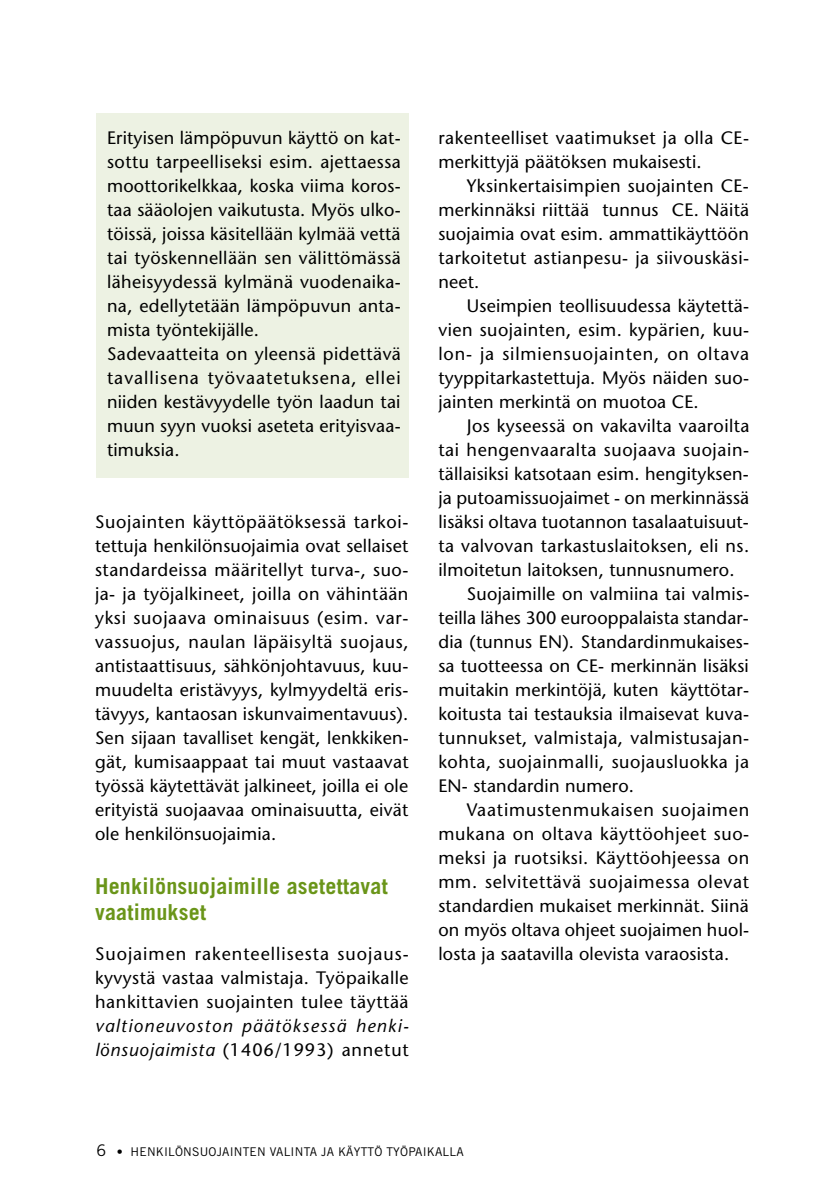
<style>
.page{position:relative;width:840px;height:1191px;background:#fff}
.page>*{position:absolute;margin:0;border:0;box-sizing:border-box;transform-origin:0 0}
.t1{font:700 22px/26px "Trade Gothic";letter-spacing:.01em;color:#6a9519}
.t2{font:18px/24px "Stone Sans";letter-spacing:.015em;color:#000;text-align:justify}
.t3{font:italic 18px/24px "Stone Sans";letter-spacing:.07em;color:#000}
.t4{font:18px "Stone Sans";letter-spacing:.035em;color:#000}
.t5{font:18px "Stone Sans";letter-spacing:.04em;color:#000}
.t6{font:18px "Stone Sans";letter-spacing:.045em;color:#000}
.t7{font:12px "Trade Gothic";letter-spacing:.015em;color:#000}
.s1{font-style:normal}
.s2{font-size:16px}
</style>
<div class="page">
<div style="left:96px;top:113px;width:312px;height:365px;background:#edf2e3"></div>
<p class="t2" style="left:107px;top:126px;width:295px;text-align:left">Erityisen lämpöpuvun käyttö on kat&shy;sottu tarpeelliseksi esim. ajettaessa moottorikelkkaa, koska viima koros&shy;taa sääolojen vaikutusta. Myös ulko&shy;töissä, joissa käsitellään kylmää vettä tai työskennellään sen välittömässä läheisyydessä kylmänä vuodenaika&shy;na, edellytetään lämpöpuvun anta&shy;mista työntekijälle.<br>Sadevaatteita on yleensä pidettävä tavallisena työvaatetuksena, ellei niiden kestävyydelle työn laadun tai muun syyn vuoksi aseteta erityisvaa&shy;timuksia.</p>
<p class="t2" style="left:95px;top:510px;width:315px">Suojainten käyttöpäätöksessä tarkoi&shy;tettuja henkilönsuojaimia ovat sellaiset standardeissa määritellyt turva-, suo&shy;ja- ja työjalkineet, joilla on vähintään yksi suojaava ominaisuus (esim. var&shy;vassuojus, naulan läpäisyltä suojaus, antistaattisuus, sähkönjohtavuus, kuu&shy;muudelta eristävyys, kylmyydeltä eris&shy;tävyys, kantaosan iskunvaimentavuus).<br>Sen sijaan tavalliset kengät, lenkkiken&shy;gät, kumisaappaat tai muut vastaavat työssä käytettävät jalkineet, joilla ei ole erityistä suojaavaa ominaisuutta, eivät ole henkilönsuojaimia.</p>
<p class="t1" style="left:95px;top:873px;width:294px">Henkilönsuojaimille asetettavat vaatimukset</p>
<p class="t2" style="left:95px;top:942px;width:315px">Suojaimen rakenteellisesta suojaus&shy;kyvystä vastaa valmistaja. Työpaikalle hankittavien suojainten tulee täyttää</p>
<p class="t3" style="left:95px;top:1014px;width:315px">valtioneuvoston päätöksessä henki&shy;lönsuojaimista <span class="s1">(1406/1993) annetut</span></p>
<p class="t2" style="left:438px;top:126px;width:312px">rakenteelliset vaatimukset ja olla CE&shy;merkittyjä päätöksen mukaisesti.</p>
<p class="t2" style="left:438px;top:174px;width:312px;text-indent:28px">Yksinkertaisimpien suojainten CE&shy;merkinnäksi riittää tunnus CE. Näitä suojaimia ovat esim. ammattikäyttöön tarkoitetut astianpesu- ja siivouskäsi&shy;neet.</p>
<p class="t2" style="left:438px;top:294px;width:312px;text-indent:28px">Useimpien teollisuudessa käytettä&shy;vien suojainten, esim. kypärien, kuu&shy;lon- ja silmiensuojainten, on oltava tyyppitarkastettuja. Myös näiden suo&shy;jainten merkintä on muotoa CE.</p>
<p class="t2" style="left:466px;top:413px;width:284px">Jos kyseessä on vakavilta vaaroilta</p>
<p class="t4" style="left:438px;top:439px;width:312px">tai hengenvaaralta suojaava suojain-</p>
<p class="t2" style="left:438px;top:461px;width:312px">tällaisiksi katsotaan esim. hengityksen-</p>
<p class="t2" style="left:438px;top:485px;width:312px">ja putoamissuojaimet - on merkinnässä</p>
<p class="t2" style="left:438px;top:509px;width:312px">lisäksi oltava tuotannon tasalaatuisuut-</p>
<p class="t2" style="left:438px;top:533px;width:312px">ta valvovan tarkastuslaitoksen, eli ns.</p>
<p class="t2" style="left:438px;top:557px;width:297px">ilmoitetun laitoksen, tunnusnumero.</p>
<p class="t2" style="left:466px;top:581px;width:284px">Suojaimille on valmiina tai valmis-</p>
<p class="t2" style="left:438px;top:605px;width:312px">teilla lähes 300 eurooppalaista standar-</p>
<p class="t2" style="left:438px;top:629px;width:312px">dia (tunnus EN). Standardinmukaises-</p>
<p class="t2" style="left:438px;top:653px;width:312px">sa tuotteessa on CE- merkinnän lisäksi</p>
<p class="t2" style="left:438px;top:677px;width:312px">muitakin merkintöjä, kuten käyttötar-</p>
<p class="t2" style="left:438px;top:701px;width:312px">koitusta tai testauksia ilmaisevat kuva-</p>
<p class="t2" style="left:438px;top:725px;width:312px">tunnukset, valmistaja, valmistusajan-</p>
<p class="t2" style="left:438px;top:749px;width:312px">kohta, suojainmalli, suojausluokka ja</p>
<p class="t2" style="left:438px;top:773px;width:197px">EN- standardin numero.</p>
<p class="t6" style="left:466px;top:798px;width:284px">Vaatimustenmukaisen suojaimen</p>
<p class="t4" style="left:438px;top:822px;width:312px">mukana on oltava käyttöohjeet suo-</p>
<p class="t2" style="left:438px;top:845px;width:312px">meksi ja ruotsiksi. Käyttöohjeessa on</p>
<p class="t5" style="left:438px;top:870px;width:312px">mm. selvitettävä suojaimessa olevat</p>
<p class="t2" style="left:438px;top:893px;width:312px">standardien mukaiset merkinnät. Siinä</p>
<p class="t2" style="left:438px;top:917px;width:312px">on myös oltava ohjeet suojaimen huol-</p>
<p class="t2" style="left:438px;top:941px;width:292px">losta ja saatavilla olevista varaosista.</p>
<p class="t7" style="left:96px;top:1144px;width:368px"><span class="s2">6</span> • HENKILÖNSUOJAINTEN VALINTA JA KÄYTTÖ TYÖPAIKALLA</p>
</div>
